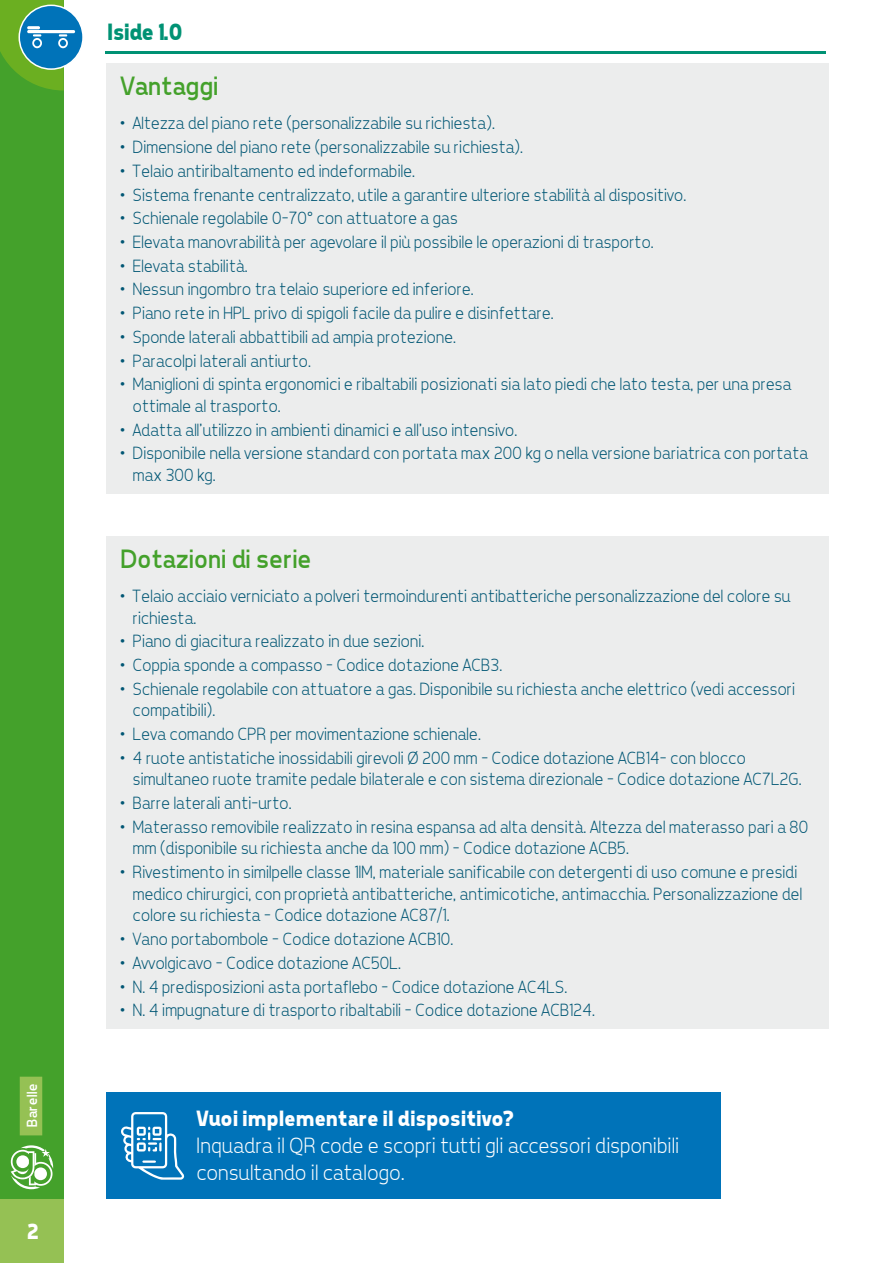
<style>
.page{position:relative;width:893px;height:1263px;background:#fff}
.page>*{position:absolute;margin:0;border:0;box-sizing:border-box;transform-origin:0 0}
.t1{font:27px "Tepeno Sans";color:#44a12b}
.t2{font:700 24px "Tepeno Sans";letter-spacing:-.02em;color:#009274}
.t3{font:300 22.5px/27px "Tepeno Sans";color:#fff}
.t4{font:700 22.5px "Tepeno Sans";color:#fff}
.t5{font:300 18px/21.6px "Tepeno Sans";color:#005674}
.t6{font:15px "Tepeno Sans";letter-spacing:.02em;color:#fff}
</style>
<div class="page">
<hr style="left:106px;top:51px;width:720px;height:2px;background:#009274">
<div style="left:0;top:0;width:64px;height:1263px;background:#44a12b"></div>
<div style="left:0;top:1199px;width:64px;height:64px;background:#95c154"></div>
<svg style="left:11px;top:1145px;width:42px;height:44px"></svg>
<div style="left:20px;top:1077px;width:22px;height:58px;background:#95c154"></div>
<div style="left:19px;top:5px;width:64px;height:64px;background:#0073b9;border-radius:50%"></div>
<div style="left:106px;top:64px;width:723px;height:430px;background:#eceded"></div>
<div style="left:106px;top:536px;width:723px;height:493px;background:#eceded"></div>
<div style="left:106px;top:1092px;width:615px;height:106px;background:#0073b9"></div>
<svg style="left:121px;top:1112px;width:64px;height:68px"></svg>
<hr style="left:27px;top:30px;width:48px;height:3px;background:#fff;border-radius:2px">
<svg style="left:0;top:0;width:68px;height:91px"></svg>
<p class="t6" style="left:23px;top:1128px;width:45px;rotate:-90deg">Barelle</p>
<p class="t4" style="left:26px;top:1218px;width:14px">2</p>
<h2 class="t2" style="left:106px;top:18px;width:77px">Iside 1.0</h2>
<h1 class="t1" style="left:119px;top:70px;width:100px">Vantaggi</h1>
<p class="t5" style="left:119px;top:112px;width:377px">• Altezza del piano rete (personalizzabile su richiesta).</p>
<p class="t5" style="left:119px;top:136px;width:405px">• Dimensione del piano rete (personalizzabile su richiesta).</p>
<p class="t5" style="left:119px;top:159px;width:297px">• Telaio antiribaltamento ed indeformabile.</p>
<p class="t5" style="left:119px;top:183px;width:568px">• Sistema frenante centralizzato, utile a garantire ulteriore stabilità al dispositivo.</p>
<p class="t5" style="left:119px;top:207px;width:339px">• Schienale regolabile 0-70° con attuatore a gas</p>
<p class="t5" style="left:119px;top:231px;width:535px">• Elevata manovrabilità per agevolare il più possibile le operazioni di trasporto.</p>
<p class="t5" style="left:119px;top:254px;width:129px">• Elevata stabilità.</p>
<p class="t5" style="left:119px;top:278px;width:355px">• Nessun ingombro tra telaio superiore ed inferiore.</p>
<p class="t5" style="left:119px;top:302px;width:435px">• Piano rete in HPL privo di spigoli facile da pulire e disinfettare.</p>
<p class="t5" style="left:119px;top:325px;width:338px">• Sponde laterali abbattibili ad ampia protezione.</p>
<p class="t5" style="left:119px;top:349px;width:193px">• Paracolpi laterali antiurto.</p>
<p class="t5" style="left:132px;top:373px;width:660px;text-indent:-13px">• Maniglioni di spinta ergonomici e ribaltabili posizionati sia lato piedi che lato testa, per una presa ottimale al trasporto.</p>
<p class="t5" style="left:119px;top:418px;width:399px">• Adatta all’utilizzo in ambienti dinamici e all’uso intensivo.</p>
<p class="t5" style="left:132px;top:442px;width:677px;text-indent:-13px">• Disponibile nella versione standard con portata max 200 kg o nella versione bariatrica con portata max 300 kg.</p>
<h1 class="t1" style="left:119px;top:542px;width:193px">Dotazioni di serie</h1>
<p class="t5" style="left:132px;top:584px;width:659px;text-indent:-13px">• Telaio acciaio verniciato a polveri termoindurenti antibatteriche personalizzazione del colore su richiesta.</p>
<p class="t5" style="left:119px;top:630px;width:306px">• Piano di giacitura realizzato in due sezioni.</p>
<p class="t5" style="left:119px;top:653px;width:384px">• Coppia sponde a compasso - Codice dotazione ACB3.</p>
<p class="t5" style="left:132px;top:677px;width:664px;text-indent:-13px">• Schienale regolabile con attuatore a gas. Disponibile su richiesta anche elettrico (vedi accessori compatibili).</p>
<p class="t5" style="left:119px;top:723px;width:363px">• Leva comando CPR per movimentazione schienale.</p>
<p class="t5" style="left:132px;top:746px;width:670px;text-indent:-13px">• 4 ruote antistatiche inossidabili girevoli Ø 200 mm - Codice dotazione ACB14- con blocco simultaneo ruote tramite pedale bilaterale e con sistema direzionale - Codice dotazione AC7L2G.</p>
<p class="t5" style="left:119px;top:792px;width:173px">• Barre laterali anti-urto.</p>
<p class="t5" style="left:132px;top:815px;width:677px;text-indent:-13px">• Materasso removibile realizzato in resina espansa ad alta densità. Altezza del materasso pari a 80 mm (disponibile su richiesta anche da 100 mm) - Codice dotazione ACB5.</p>
<p class="t5" style="left:132px;top:861px;width:671px;text-indent:-13px">• Rivestimento in similpelle classe 1IM, materiale sanificabile con detergenti di uso comune e presidi medico chirurgici, con proprietà antibatteriche, antimicotiche, antimacchia. Personalizzazione del colore su richiesta - Codice dotazione AC87/1.</p>
<p class="t5" style="left:119px;top:928px;width:335px">• Vano portabombole - Codice dotazione ACB10.</p>
<p class="t5" style="left:119px;top:951px;width:283px">• Avvolgicavo - Codice dotazione AC50L.</p>
<p class="t5" style="left:119px;top:975px;width:449px">• N. 4 predisposizioni asta portaflebo - Codice dotazione AC4LS.</p>
<p class="t5" style="left:119px;top:999px;width:477px">• N. 4 impugnature di trasporto ribaltabili - Codice dotazione ACB124.</p>
<p class="t4" style="left:196px;top:1105px;width:319px">Vuoi implementare il dispositivo?</p>
<p class="t3" style="left:196px;top:1131px;width:484px">Inquadra il QR code e scopri tutti gli accessori disponibili consultando il catalogo.</p>
</div>
